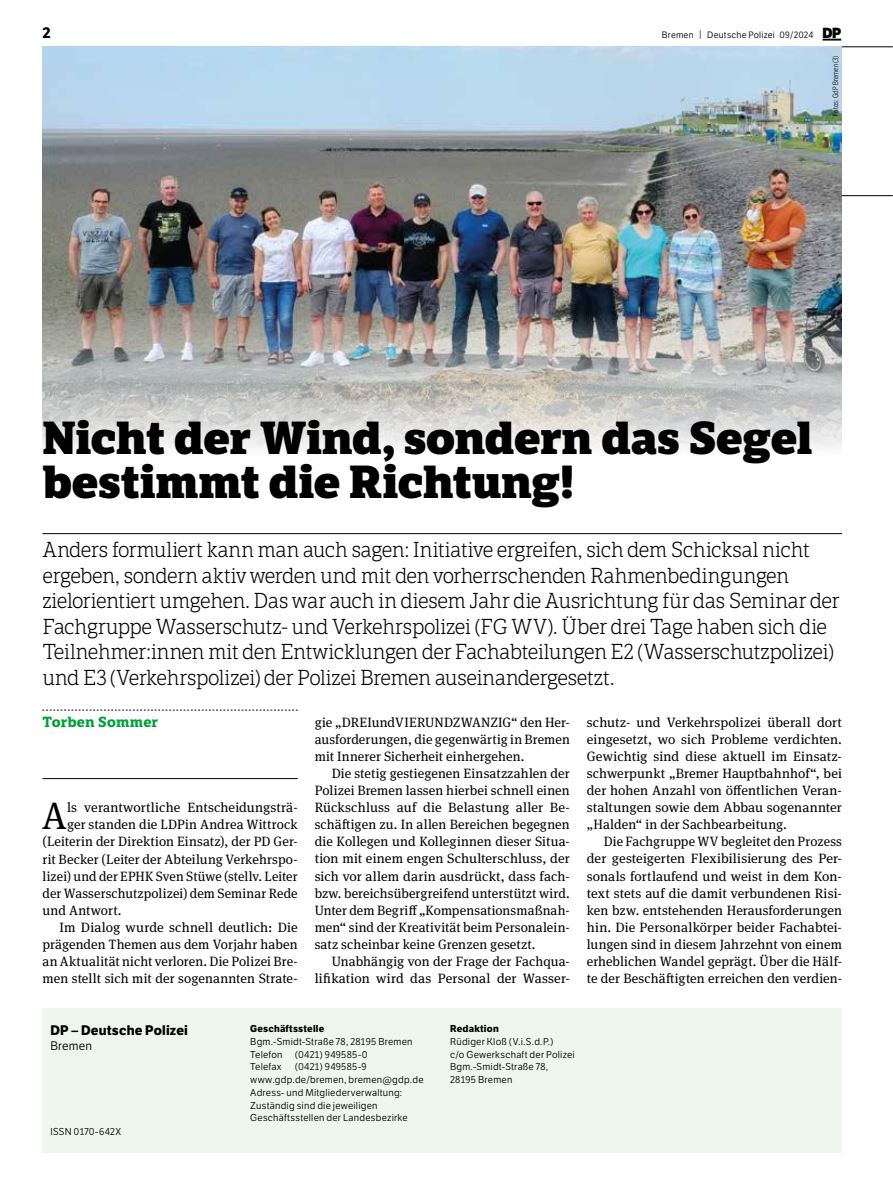
<style>
.page{position:relative;width:893px;height:1191px;background:#fff}
.page>*{position:absolute;margin:0;border:0;box-sizing:border-box;transform-origin:0 0}
.t1{font:800 45px/44.1px "LFT Etica Sheriff";letter-spacing:-.01em;color:#000}
.t2{font:38.25px "Meta Serif Pro";color:#000}
.t3{font:300 21px/25.5px "LFT Etica Sheriff";letter-spacing:-.04em;color:#000}
.t4{font:700 15px "LFT Etica";color:#000}
.t5{font:700 14.25px "LFT Etica Sheriff";letter-spacing:.01em;color:#00a13a}
.t6{font:13.5px/17px "Meta Serif Pro";letter-spacing:.01em;color:#000;text-align:justify}
.t7{font:700 13.5px "LFT Etica";letter-spacing:.015em;color:#000}
.t8{font:12px "LFT Etica Bk";letter-spacing:.02em;color:#000}
.t9{font:9.75px/12.8px "LFT Etica Bk";letter-spacing:.025em;color:#000}
.t10{font:700 9.75px "LFT Etica";letter-spacing:.025em;color:#000}
.t11{font:9px "LFT Etica Bk";letter-spacing:.025em;color:#000}
.t12{font:300 7.5px "LFT Etica Condensed";letter-spacing:.025em;color:#000}
.s1{font-size:9.3px}
.s2{font-family:"LFT Etica XB";font-size:14.25px}
</style>
<div class="page">
<hr style="left:43px;top:195px;width:850px;height:1px;background:#000">
<hr style="left:43px;top:47px;width:850px;height:1px;background:#000">
<svg style="left:822px;top:39px;width:19px;height:2px"></svg>
<img style="left:43px;top:47px;width:799px;height:403px">
<div style="left:42px;top:1008px;width:799px;height:144px;background:#eef6ed"></div>
<hr style="left:43px;top:533px;width:799px;height:1px;background:#000">
<svg style="left:43px;top:710px;width:255px;height:1px"></svg>
<hr style="left:43px;top:778px;width:255px;height:1px;background:#000">
<p class="t4" style="left:43px;top:23px;width:10px">2</p>
<p class="t11" style="left:662px;top:29px;width:181px">Bremen <span class="s1">|</span> Deutsche Polizei 09/2024 <span class="s2">DP</span></p>
<p class="t12" style="left:831px;top:116px;width:62px;rotate:-90deg">Fotos: GdP Bremen (3)</p>
<h1 class="t1" style="left:43px;top:416px;width:772px">Nicht der Wind, sondern das Segel bestimmt die Richtung!</h1>
<p class="t3" style="left:43px;top:537px;width:799px">Anders formuliert kann man auch sagen: Initiative ergreifen, sich dem Schicksal nicht ergeben, sondern aktiv werden und mit den vorherrschenden Rahmenbedingungen zielorientiert umgehen. Das war auch in diesem Jahr die Ausrichtung für das Seminar der Fachgruppe Wasserschutz- und Verkehrspolizei (FG WV). Über drei Tage haben sich die Teilnehmer:innen mit den Entwicklungen der Fachabteilungen E2 (Wasserschutzpolizei) und E3 (Verkehrspolizei) der Polizei Bremen auseinandergesetzt.</p>
<p class="t5" style="left:43px;top:713px;width:117px">Torben Sommer</p>
<p class="t6" style="left:315px;top:713px;width:257px">gie „DREIundVIERUNDZWANZIG“ den Her&shy;ausforderungen, die gegenwärtig in Bremen mit Innerer Sicherheit einhergehen.</p>
<p class="t6" style="left:315px;top:764px;width:257px;text-indent:17px">Die stetig gestiegenen Einsatzzahlen der Polizei Bremen lassen hierbei schnell einen Rückschluss auf die Belastung aller Be&shy;schäftigen zu. In allen Bereichen begegnen die Kollegen und Kolleginnen dieser Situa&shy;tion mit einem engen Schulterschluss, der sich vor allem darin ausdrückt, dass fach&shy;bzw. bereichsübergreifend unterstützt wird.<br>Unter dem Begriff „Kompensationsmaßnah&shy;men“ sind der Kreativität beim Personalein&shy;satz scheinbar keine Grenzen gesetzt.</p>
<p class="t6" style="left:315px;top:951px;width:257px;text-align:right">Unabhängig von der Frage der Fachqua&shy;lifikation wird das Personal der Wasser-</p>
<p class="t6" style="left:587px;top:713px;width:257px">schutz- und Verkehrspolizei überall dort eingesetzt, wo sich Probleme verdichten.<br>Gewichtig sind diese aktuell im Einsatz&shy;schwerpunkt „Bremer Hauptbahnhof“, bei der hohen Anzahl von öffentlichen Veran&shy;staltungen sowie dem Abbau sogenannter „Halden“ in der Sachbearbeitung.</p>
<p class="t6" style="left:587px;top:832px;width:257px;text-indent:17px">Die Fachgruppe WV begleitet den Prozess der gesteigerten Flexibilisierung des Per&shy;sonals fortlaufend und weist in dem Kon&shy;text stets auf die damit verbundenen Risi&shy;ken bzw. entstehenden Herausforderungen hin. Die Personalkörper beider Fachabtei&shy;lungen sind in diesem Jahrzehnt von einem erheblichen Wandel geprägt. Über die Hälf&shy;te der Beschäftigten erreichen den verdien-</p>
<h2 class="t2" style="left:42px;top:788px;width:27px">A</h2>
<p class="t6" style="left:67px;top:798px;width:232px">ls verantwortliche Entscheidungsträ-</p>
<p class="t6" style="left:67px;top:815px;width:232px">ger standen die LDPin Andrea Wittrock</p>
<p class="t6" style="left:43px;top:832px;width:257px">(Leiterin der Direktion Einsatz), der PD Ger-</p>
<p class="t6" style="left:43px;top:849px;width:257px">rit Becker (Leiter der Abteilung Verkehrspo-</p>
<p class="t6" style="left:43px;top:866px;width:257px">lizei) und der EPHK Sven Stüwe (stellv. Leiter</p>
<p class="t6" style="left:43px;top:883px;width:257px">der Wasserschutzpolizei) dem Seminar Rede</p>
<p class="t6" style="left:43px;top:900px;width:81px">und Antwort.</p>
<p class="t6" style="left:60px;top:917px;width:240px">Im Dialog wurde schnell deutlich: Die</p>
<p class="t6" style="left:43px;top:934px;width:257px">prägenden Themen aus dem Vorjahr haben</p>
<p class="t6" style="left:43px;top:951px;width:257px">an Aktualität nicht verloren. Die Polizei Bre-</p>
<p class="t6" style="left:43px;top:968px;width:257px">men stellt sich mit der sogenannten Strate-</p>
<p class="t7" style="left:50px;top:1021px;width:139px">DP – Deutsche Polizei</p>
<p class="t8" style="left:50px;top:1038px;width:43px">Bremen</p>
<p class="t9" style="left:50px;top:1125px;width:72px">ISSN 0170-642X</p>
<p class="t10" style="left:250px;top:1022px;width:76px">Geschäftsstelle</p>
<p class="t9" style="left:250px;top:1035px;width:164px">Bgm.-Smidt-Straße 78, 28195 Bremen<br>Telefon</p>
<p class="t9" style="left:295px;top:1048px;width:74px">(0421) 949585-0</p>
<p class="t9" style="left:250px;top:1060px;width:33px">Telefax</p>
<p class="t9" style="left:250px;top:1060px;width:175px;text-indent:45px">(0421) 949585-9 www.gdp.de/bremen, bremen@gdp.de<br>Adress- und Mitgliederverwaltung:<br>Zuständig sind die jeweiligen<br>Geschäftsstellen der Landesbezirke</p>
<p class="t10" style="left:450px;top:1022px;width:50px">Redaktion</p>
<p class="t9" style="left:450px;top:1035px;width:126px">Rüdiger Kloß (V.i.S.d.P.)<br>c/o Gewerkschaft der Polizei<br>Bgm.-Smidt-Straße 78,<br>28195 Bremen</p>
</div>
